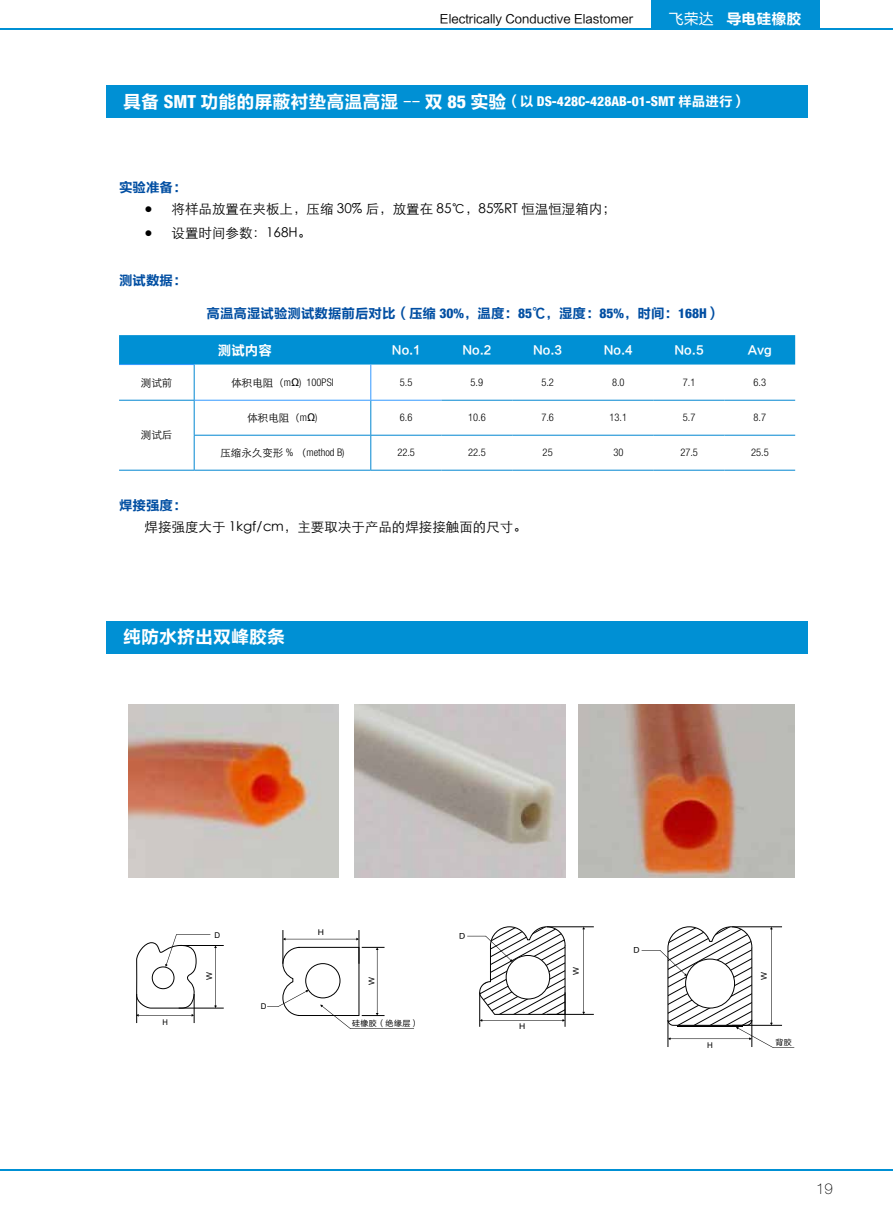
<style>
.page{position:relative;width:893px;height:1212px;background:#fff}
.page>*{position:absolute;margin:0;border:0;box-sizing:border-box;transform-origin:0 0}
.t1{font:18px "FZLTCHJW GB1 0";color:#fff}
.t2{font:15px "FZLTCHJW GB1 0";color:#fff}
.t3{font:100 15px "Helvetica Neue";color:#000}
.t4{font:13.5px/24px "ST Xihei";color:#000}
.t5{font:13.5px "FZLTCHJW GB1 0";color:#004ea2}
.t6{font:800 condensed 13.5px "Helvetica 87";color:#fff}
.t7{font:13.5px "FZLTCHJW GB1 0";color:#fff}
.t8{font:12px "FZLTHJW GB1 0";color:#000}
.t9{font:11.55px "FZLTCHJW GB1 0";color:#fff}
.t10{font:300 condensed 10.5px "Helvetica Neue";color:#000}
.t11{font:10.5px "ST Xihei";color:#000}
.t12{font:7.95px "FZLTHJW GB1 0";letter-spacing:.055em;color:#000}
.t13{font:7.95px "Arial";color:#000;scale:1.06 1}
.t14{font:7.95px "Arial";color:#000}
.t15{font:7.95px "Arial";color:#000;scale:1.08 1}
.t16{font:7.95px "Arial";color:#000;scale:.95 1}
.s1{font-family:"FZLTHJW GB1 0"}
.s2{font-family:"FZLTCHJW GB1 0";font-weight:400;font-stretch:normal;font-size:18px}
.s3{font-size:18px}
.s4{font-family:"FZLTCHJW GB1 0";font-weight:400;font-stretch:normal;font-size:12.6px}
.s5{font-family:"FZLTCHJW GB1 0";font-weight:400;font-stretch:normal}
.s6{font-family:"Helvetica 87";font-weight:800;font-stretch:condensed}
.s7{font-family:"ST Xihei";font-weight:400;font-stretch:normal}
.s8{font-family:"Helvetica Neue";font-weight:300;font-stretch:condensed}
</style>
<div class="page">
<div style="left:652px;top:0;width:168px;height:29px;background:#0090d4"></div>
<hr style="left:0;top:28px;width:893px;height:1px;background:#0090d4">
<hr style="left:0;top:1169px;width:893px;height:2px;background:#0090d4">
<div style="left:106px;top:85px;width:702px;height:32px;background:#0090d4"></div>
<div style="left:119px;top:335px;width:676px;height:30px;background:#0090d4"></div>
<hr style="left:370px;top:400px;width:71px;height:1px;background:#39f">
<hr style="left:370px;top:365px;width:1px;height:35px;background:#39f">
<hr style="left:195px;top:400px;width:175px;height:1px;background:#39f">
<hr style="left:119px;top:364px;width:76px;height:1px;background:#39f">
<hr style="left:194px;top:365px;width:1px;height:35px;background:#0086d1">
<hr style="left:119px;top:400px;width:76px;height:1px;background:#0086d1">
<hr style="left:441px;top:400px;width:71px;height:1px;background:#0086d1">
<hr style="left:512px;top:400px;width:71px;height:1px;background:#0086d1">
<hr style="left:583px;top:400px;width:71px;height:1px;background:#0086d1">
<hr style="left:654px;top:400px;width:70px;height:1px;background:#0086d1">
<hr style="left:724px;top:400px;width:71px;height:1px;background:#0086d1">
<hr style="left:194px;top:435px;width:177px;height:1px;background:#0086d1">
<hr style="left:371px;top:435px;width:70px;height:1px;background:#0086d1">
<hr style="left:441px;top:435px;width:71px;height:1px;background:#0086d1">
<hr style="left:512px;top:435px;width:71px;height:1px;background:#0086d1">
<hr style="left:583px;top:435px;width:71px;height:1px;background:#0086d1">
<hr style="left:654px;top:435px;width:70px;height:1px;background:#0086d1">
<hr style="left:724px;top:435px;width:71px;height:1px;background:#0086d1">
<hr style="left:119px;top:470px;width:75px;height:1px;background:#0086d1">
<hr style="left:194px;top:470px;width:177px;height:1px;background:#0086d1">
<hr style="left:371px;top:470px;width:70px;height:1px;background:#0086d1">
<hr style="left:441px;top:470px;width:71px;height:1px;background:#0086d1">
<hr style="left:512px;top:470px;width:71px;height:1px;background:#0086d1">
<hr style="left:583px;top:470px;width:71px;height:1px;background:#0086d1">
<hr style="left:654px;top:470px;width:70px;height:1px;background:#0086d1">
<hr style="left:724px;top:470px;width:71px;height:1px;background:#0086d1">
<hr style="left:370px;top:401px;width:1px;height:34px;background:#0086d1">
<hr style="left:370px;top:436px;width:1px;height:34px;background:#0086d1">
<hr style="left:194px;top:401px;width:1px;height:34px;background:#0086d1">
<hr style="left:194px;top:436px;width:1px;height:34px;background:#0086d1">
<img style="left:128px;top:705px;width:211px;height:172px">
<img style="left:354px;top:705px;width:211px;height:172px">
<img style="left:578px;top:705px;width:216px;height:172px">
<hr style="left:179px;top:945px;width:45px;height:1px;background:#000">
<hr style="left:179px;top:1008px;width:45px;height:1px;background:#000">
<svg style="left:136px;top:934px;width:81px;height:89px"></svg>
<hr style="left:479px;top:992px;width:1px;height:35px;background:#000">
<hr style="left:565px;top:992px;width:1px;height:35px;background:#000">
<hr style="left:547px;top:926px;width:47px;height:1px;background:#000">
<hr style="left:547px;top:1014px;width:47px;height:1px;background:#000">
<svg style="left:582px;top:927px;width:3px;height:87px"></svg>
<hr style="left:283px;top:930px;width:1px;height:34px;background:#000">
<hr style="left:359px;top:930px;width:1px;height:34px;background:#000">
<svg style="left:283px;top:938px;width:76px;height:2px"></svg>
<svg style="left:267px;top:947px;width:147px;height:82px"></svg>
<div style="left:106px;top:621px;width:702px;height:32px;background:#0090d4"></div>
<svg style="left:467px;top:926px;width:99px;height:96px"></svg>
<svg style="left:641px;top:926px;width:153px;height:122px"></svg>
<p class="t8" style="left:440px;top:12px;width:195px">Electrically Conductive Elastomer</p>
<h2 class="t2" style="left:669px;top:11px;width:134px"><span class="s1">飞荣达</span> 导电硅橡胶</h2>
<p class="t6" style="left:123px;top:93px;width:624px"><span class="s2">具备</span> <span class="s3">SMT</span> <span class="s2">功能的屏蔽衬垫高温高湿</span> <span class="s4">--</span> <span class="s2">双</span> <span class="s3">85</span> <span class="s2">实验</span><span class="s5">（以</span> DS-428C-428AB-01-SMT <span class="s5">样品进行）</span></p>
<p class="t5" style="left:119px;top:180px;width:69px">实验准备：</p>
<p class="t4" style="left:172px;top:195px;width:446px">将样品放置在夹板上，压缩 30% 后，放置在 85℃，85%RT 恒温恒湿箱内；设置时间参数：168H。</p>
<p class="t5" style="left:119px;top:273px;width:69px">测试数据：</p>
<p class="t5" style="left:207px;top:306px;width:515px">高温高湿试验测试数据前后对比（压缩 <span class="s6">30%</span>，温度：<span class="s6">85</span>℃，湿度：<span class="s6">85%</span>，时间：<span class="s6">168H</span>）</p>
<p class="t7" style="left:204px;top:343px;width:82px">　测试内容　</p>
<p class="t9" style="left:392px;top:344px;width:30px">No.1</p>
<p class="t9" style="left:462px;top:344px;width:31px">No.2</p>
<p class="t9" style="left:533px;top:344px;width:31px">No.3</p>
<p class="t9" style="left:604px;top:344px;width:31px">No.4</p>
<p class="t9" style="left:674px;top:344px;width:31px">No.5</p>
<p class="t9" style="left:748px;top:344px;width:26px">Avg</p>
<p class="t11" style="left:141px;top:374px;width:33px">测试前</p>
<p class="t10" style="left:231px;top:376px;width:104px"><span class="s7">体积电阻（</span>m<span class="s7">Ω</span>) 100PSI</p>
<p class="t10" style="left:400px;top:376px;width:14px">5.5</p>
<p class="t10" style="left:471px;top:376px;width:14px">5.9</p>
<p class="t10" style="left:541px;top:376px;width:14px">5.2</p>
<p class="t10" style="left:612px;top:376px;width:14px">8.0</p>
<p class="t10" style="left:683px;top:376px;width:14px">7.1</p>
<p class="t10" style="left:753px;top:376px;width:14px">6.3</p>
<p class="t11" style="left:141px;top:427px;width:33px">测试后</p>
<p class="t11" style="left:247px;top:410px;width:72px">体积电阻（<span class="s8">m</span>Ω<span class="s8">)</span></p>
<p class="t10" style="left:400px;top:411px;width:14px">6.6</p>
<p class="t10" style="left:468px;top:411px;width:19px">10.6</p>
<p class="t10" style="left:541px;top:411px;width:14px">7.6</p>
<p class="t10" style="left:610px;top:411px;width:19px">13.1</p>
<p class="t10" style="left:683px;top:411px;width:14px">5.7</p>
<p class="t10" style="left:753px;top:411px;width:14px">8.7</p>
<p class="t10" style="left:220px;top:446px;width:126px"><span class="s7">压缩永久变形</span> % <span class="s7">（</span>method B)</p>
<p class="t10" style="left:397px;top:446px;width:19px">22.5</p>
<p class="t10" style="left:468px;top:446px;width:19px">22.5</p>
<p class="t10" style="left:543px;top:446px;width:12px">25</p>
<p class="t10" style="left:613px;top:446px;width:12px">30</p>
<p class="t10" style="left:680px;top:446px;width:19px">27.5</p>
<p class="t10" style="left:751px;top:446px;width:19px">25.5</p>
<p class="t5" style="left:119px;top:498px;width:69px">焊接强度：</p>
<p class="t4" style="left:145px;top:514px;width:384px">焊接强度大于 1kgf/cm，主要取决于产品的焊接接触面的尺寸。</p>
<h1 class="t1" style="left:123px;top:627px;width:163px">纯防水挤出双峰胶条</h1>
<p class="t16" style="left:162px;top:1017px;width:7px">H</p>
<p class="t14" style="left:215px;top:930px;width:7px">D</p>
<p class="t13" style="left:204px;top:980px;width:9px;rotate:-90deg">W</p>
<p class="t14" style="left:261px;top:1001px;width:7px">D</p>
<p class="t15" style="left:318px;top:927px;width:7px">H</p>
<p class="t13" style="left:366px;top:985px;width:9px;rotate:-90deg">W</p>
<p class="t12" style="left:352px;top:1018px;width:68px">硅橡胶（绝缘层）</p>
<p class="t15" style="left:519px;top:1020px;width:7px">H</p>
<p class="t13" style="left:571px;top:974px;width:9px;rotate:-90deg">W</p>
<p class="t14" style="left:707px;top:1040px;width:7px">H</p>
<p class="t12" style="left:775px;top:1037px;width:18px">背胶</p>
<h2 class="t3" style="left:816px;top:1180px;width:18px">19</h2>
</div>
